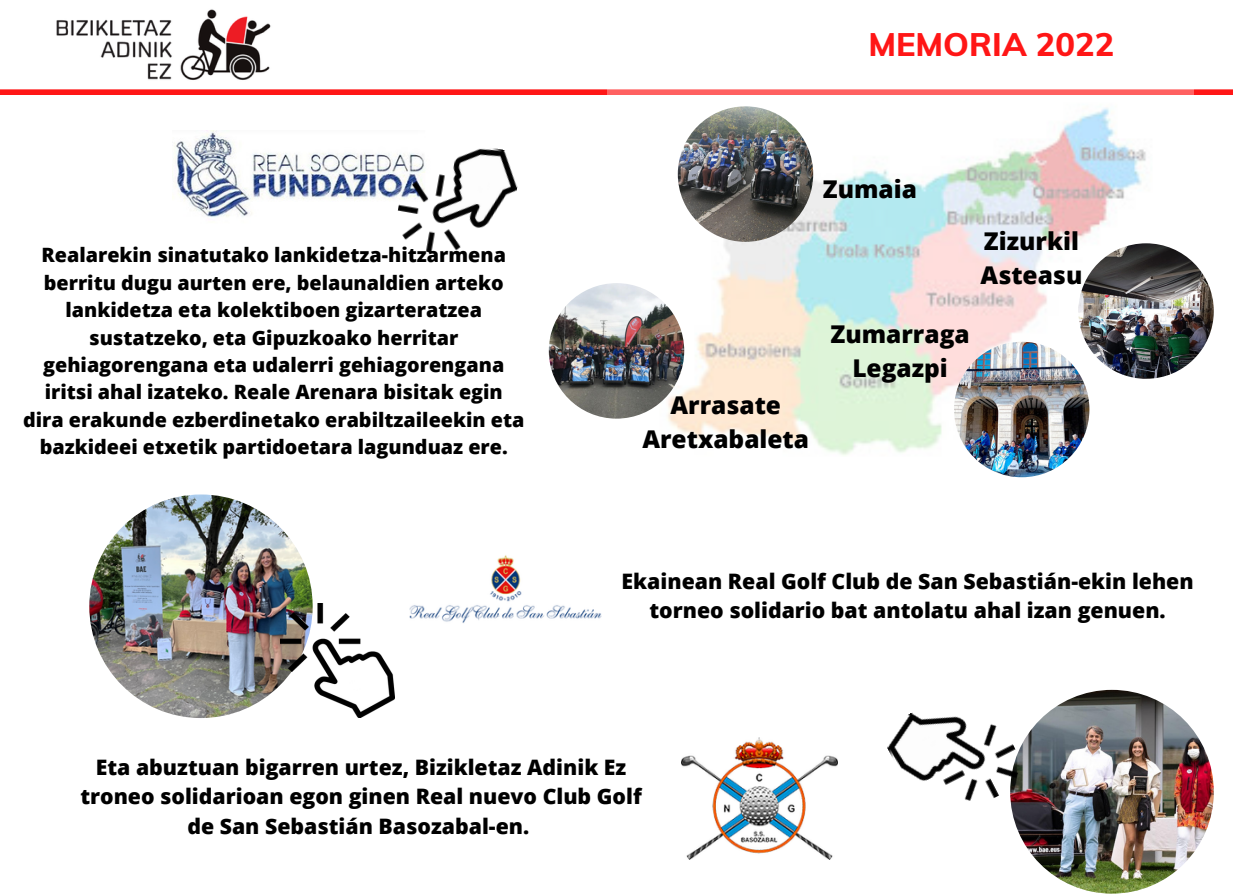
<style>
.page{position:relative;width:1233px;height:894px;background:#fff}
.page>*{position:absolute;margin:0;border:0;box-sizing:border-box;transform-origin:0 0}
.t1{font:800 32.55px "Muli";color:#ff1616}
.t2{font:800 24.45px/33.9px "Open Sans";color:#000;text-align:center}
.t3{font:800 21.3px/29.5px "Open Sans";color:#000;text-align:center}
.t4{font:800 19.8px/27.3px "Open Sans";color:#000;text-align:center}
</style>
<div class="page">
<img style="left:56px;top:9px;width:215px;height:71px">
<div style="left:0;top:89px;width:1233px;height:6px;background:#ff1616"></div>
<img style="left:172px;top:131px;width:220px;height:87px">
<img style="left:607px;top:89px;width:586px;height:389px">
<img style="left:1078px;top:243px;width:136px;height:136px;border-radius:50%">
<img style="left:678px;top:106px;width:135px;height:136px;border-radius:50%">
<img style="left:954px;top:341px;width:135px;height:136px;border-radius:50%">
<img style="left:549px;top:283px;width:135px;height:135px;border-radius:50%">
<img style="left:89px;top:494px;width:224px;height:223px;border-radius:50%">
<img style="left:410px;top:555px;width:192px;height:68px">
<img style="left:682px;top:737px;width:156px;height:122px">
<img style="left:1010px;top:689px;width:204px;height:204px;border-radius:50%">
<img style="left:281px;top:603px;width:113px;height:114px">
<img style="left:887px;top:712px;width:144px;height:118px">
<img style="left:392px;top:148px;width:126px;height:105px">
<h1 class="t1" style="left:868px;top:23px;width:247px">MEMORIA 2022</h1>
<p class="t4" style="left:23px;top:241px;width:503px">Realarekin sinatutako lankidetza-hitzarmena berritu dugu aurten ere, belaunaldien arteko lankidetza eta kolektiboen gizarteratzea sustatzeko, eta Gipuzkoako herritar gehiagorengana eta udalerri gehiagorengana iritsi ahal izateko. Reale Arenara bisitak egin dira erakunde ezberdinetako erabiltzaileekin eta bazkideei etxetik partidoetara lagunduaz ere.</p>
<p class="t2" style="left:823px;top:171px;width:96px">Zumaia</p>
<p class="t2" style="left:981px;top:224px;width:103px;text-align:left">Zizurkil<br>Asteasu</p>
<p class="t2" style="left:642px;top:387px;width:168px">Arrasate<br>Aretxabaleta</p>
<p class="t2" style="left:831px;top:316px;width:141px">Zumarraga<br>Legazpi</p>
<p class="t3" style="left:622px;top:565px;width:574px">Ekainean Real Golf Club de San Sebastián-ekin lehen torneo solidario bat antolatu ahal izan genuen.</p>
<p class="t3" style="left:80px;top:751px;width:563px">Eta abuztuan bigarren urtez, Bizikletaz Adinik Ez troneo solidarioan egon ginen Real nuevo Club Golf de San Sebastián Basozabal-en.</p>
</div>
